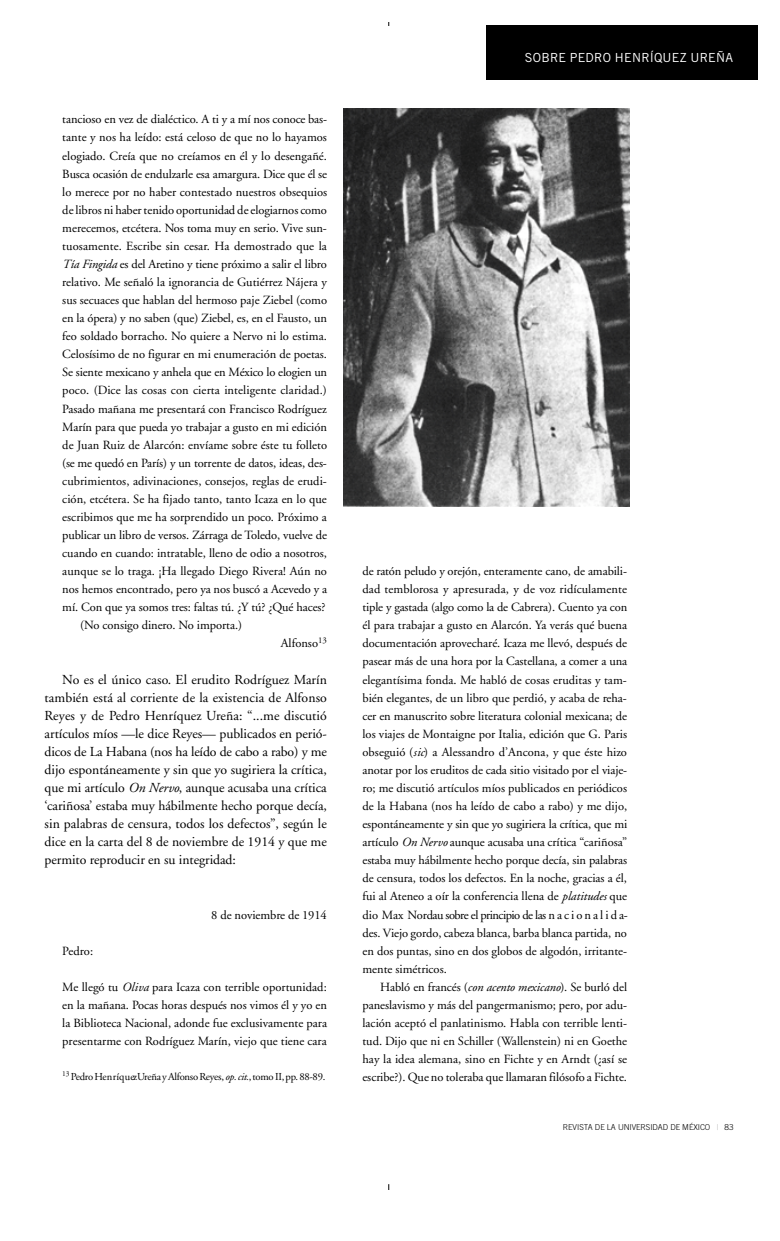
<style>
.page{position:relative;width:780px;height:1241px;background:#fff}
.page>*{position:absolute;margin:0;border:0;box-sizing:border-box;transform-origin:0 0}
.t1{font:13.75px/18px "Adobe Garamond";letter-spacing:-.005em;color:#000;text-align:justify}
.t2{font:12.5px/18.1px "Adobe Garamond";color:#000;text-align:justify}
.t3{font:12.5px "Trade Gothic";letter-spacing:.02em;color:#fff}
.t4{font:10.62px "Adobe Garamond";letter-spacing:-.025em;color:#000}
.t5{font:300 8.12px "Trade Gothic";letter-spacing:-.01em;color:#000}
.s1{font-style:italic}
.s2{font-weight:400;color:#bfbfbf}
</style>
<div class="page">
<div style="left:486px;top:25px;width:271px;height:55px;background:#000"></div>
<img style="left:344px;top:109px;width:285px;height:397px">
<p class="t2" style="left:62px;top:111px;width:266px">tancioso en vez de dialéctico. A ti y a mí nos conoce bas-</p>
<p class="t2" style="left:62px;top:129px;width:266px">tante y nos ha leído: está celoso de que no lo hayamos</p>
<p class="t2" style="left:62px;top:148px;width:266px">elogiado. Creía que no creíamos en él y lo desengañé.</p>
<p class="t2" style="left:62px;top:166px;width:266px">Busca ocasión de endulzarle esa amargura. Dice que él se</p>
<p class="t2" style="left:62px;top:184px;width:266px">lo merece por no haber contestado nuestros obsequios</p>
<p class="t2" style="left:62px;top:202px;width:266px">delibros ni habertenido oportunidad deelogiarnos como</p>
<p class="t2" style="left:62px;top:220px;width:266px">merecemos, etcétera. Nos toma muy en serio. Vive sun-</p>
<p class="t2" style="left:62px;top:238px;width:266px">tuosamente. Escribe sin cesar. Ha demostrado que la</p>
<p class="t2" style="left:62px;top:256px;width:266px"><span class="s1">Tía Fingida</span> es del Aretino y tiene próximo a salir el libro</p>
<p class="t2" style="left:62px;top:274px;width:266px">relativo. Me señaló la ignorancia de Gutiérrez Nájera y</p>
<p class="t2" style="left:62px;top:292px;width:266px">sus secuaces que hablan del hermoso paje Ziebel (como</p>
<p class="t2" style="left:62px;top:310px;width:266px">en la ópera) y no saben (que) Ziebel, es, en el Fausto, un</p>
<p class="t2" style="left:62px;top:328px;width:266px">feo soldado borracho. No quiere a Nervo ni lo estima.</p>
<p class="t2" style="left:62px;top:346px;width:266px">Celosísimo de no figurar en mi enumeración de poetas.</p>
<p class="t2" style="left:62px;top:364px;width:266px">Se siente mexicano y anhela que en México lo elogien un</p>
<p class="t2" style="left:62px;top:382px;width:266px">poco. (Dice las cosas con cierta inteligente claridad.)</p>
<p class="t2" style="left:62px;top:401px;width:266px">Pasado mañana me presentará con Francisco Rodríguez</p>
<p class="t2" style="left:62px;top:419px;width:266px">Marín para que pueda yo trabajar a gusto en mi edición</p>
<p class="t2" style="left:62px;top:437px;width:266px">de Juan Ruiz de Alarcón: envíame sobre éste tu folleto</p>
<p class="t2" style="left:62px;top:455px;width:266px">(se me quedó en París) y un torrente de datos, ideas, des-</p>
<p class="t2" style="left:62px;top:473px;width:266px">cubrimientos, adivinaciones, consejos, reglas de erudi-</p>
<p class="t2" style="left:62px;top:491px;width:266px">ción, etcétera. Se ha fijado tanto, tanto Icaza en lo que</p>
<p class="t2" style="left:62px;top:509px;width:266px">escribimos que me ha sorprendido un poco. Próximo a</p>
<p class="t2" style="left:62px;top:527px;width:266px">publicar un libro de versos. Zárraga de Toledo, vuelve de</p>
<p class="t2" style="left:62px;top:545px;width:266px">cuando en cuando: intratable, lleno de odio a nosotros,</p>
<p class="t2" style="left:62px;top:563px;width:266px">aunque se lo traga. ¡Ha llegado Diego Rivera! Aún no</p>
<p class="t2" style="left:62px;top:581px;width:266px">nos hemos encontrado, pero ya nos buscó a Acevedo y a</p>
<p class="t2" style="left:62px;top:599px;width:265px">mí. Con que ya somos tres: faltas tú. ¿Y tú? ¿Qué haces?</p>
<p class="t2" style="left:80px;top:617px;width:164px">(No consigo dinero. No importa.)</p>
<p class="t2" style="left:281px;top:635px;width:47px">Alfonso<sup>13</sup></p>
<p class="t1" style="left:45px;top:671px;width:284px;text-indent:18px">No es el único caso. El erudito Rodríguez Marín también está al corriente de la existencia de Alfonso Reyes y de Pedro Henríquez Ureña: “...me discutió artículos míos —le dice Reyes— publicados en perió&shy;dicos de La Habana (nos ha leído de cabo a rabo) y me dijo espontáneamente y sin que yo sugiriera la crítica, que mi artículo <span class="s1">On Nervo</span>, aunque acusaba una crítica ‘cariñosa’ estaba muy hábilmente hecho porque decía, sin palabras de censura, todos los defectos”, según le dice en la carta del 8 de noviembre de 1914 y que me permito reproducir en su integridad:</p>
<p class="t2" style="left:211px;top:906px;width:117px">8 de noviembre de 1914</p>
<p class="t2" style="left:62px;top:942px;width:32px">Pedro:</p>
<p class="t2" style="left:62px;top:978px;width:266px">Me llegó tu <span class="s1">Oliva</span> para Icaza con terrible oportunidad: en la mañana. Pocas horas después nos vimos él y yo en la Biblioteca Nacional, adonde fue exclusivamente para presentarme con Rodríguez Marín, viejo que tiene cara</p>
<p class="t4" style="left:62px;top:1071px;width:265px"><sup>1</sup> <sup>3</sup> Pe d roHe n ríq u ezUreñayAlfonsoRe yes, <span class="s1">op.cit.</span>,tomo II,pp.88-8 9 .</p>
<p class="t3" style="left:525px;top:53px;width:210px">SOBRE PEDRO HENRÍQUEZ UREÑA</p>
<p class="t2" style="left:362px;top:563px;width:267px">de ratón peludo y orejón, enteramente cano, de amabili&shy;dad temblorosa y apresurada, y de voz ridículamente tiple y gastada (algo como la de Cabrera). Cuento ya con él para trabajar a gusto en Alarcón. Ya verás qué buena documentación aprovecharé. Icaza me llevó, después de pasear más de una hora por la Castellana, a comer a una elegantísima fonda. Me habló de cosas eruditas y tam&shy;bién elegantes, de un libro que perdió, y acaba de reha&shy;cer en manuscrito sobre literatura colonial mexicana; de los viajes de Montaigne por Italia, edición que G. Paris obseguió (<span class="s1">sic</span>) a Alessandro d’Ancona, y que éste hizo anotar por los eruditos de cada sitio visitado por el viaje&shy;ro; me discutió artículos míos publicados en periódicos de la Habana (nos ha leído de cabo a rabo) y me dijo, espontáneamente y sin que yo sugiriera la crítica, que mi artículo <span class="s1">On Nervo</span> aunque acusaba una crítica “cariñosa” estaba muy hábilmente hecho porque decía, sin palabras de censura, todos los defectos. En la noche, gracias a él, fui al Ateneo a oír la conferencia llena de <span class="s1">platitudes</span> que dio Max Nordau sobre el principio de las n a c i o n a l i d a&shy;des. Viejo gordo, cabeza blanca, barba blanca partida, no en dos puntas, sino en dos globos de algodón, irritante&shy;mente simétricos.</p>
<p class="t2" style="left:362px;top:978px;width:266px;text-indent:18px">Habló en francés (<span class="s1">con acento mexicano</span>). Se burló del paneslavismo y más del pangermanismo; pero, por adu&shy;lación aceptó el panlatinismo. Habla con terrible lenti&shy;tud. Dijo que ni en Schiller (Wallenstein) ni en Goethe hay la idea alemana, sino en Fichte y en Arndt (¿así se escribe?). Que no toleraba que llamaran filósofo a Fichte.</p>
<p class="t5" style="left:562px;top:1123px;width:172px">REVISTA DE LA UNIVERSIDAD DE MÉXICO <span class="s2">|</span> 83</p>
</div>
